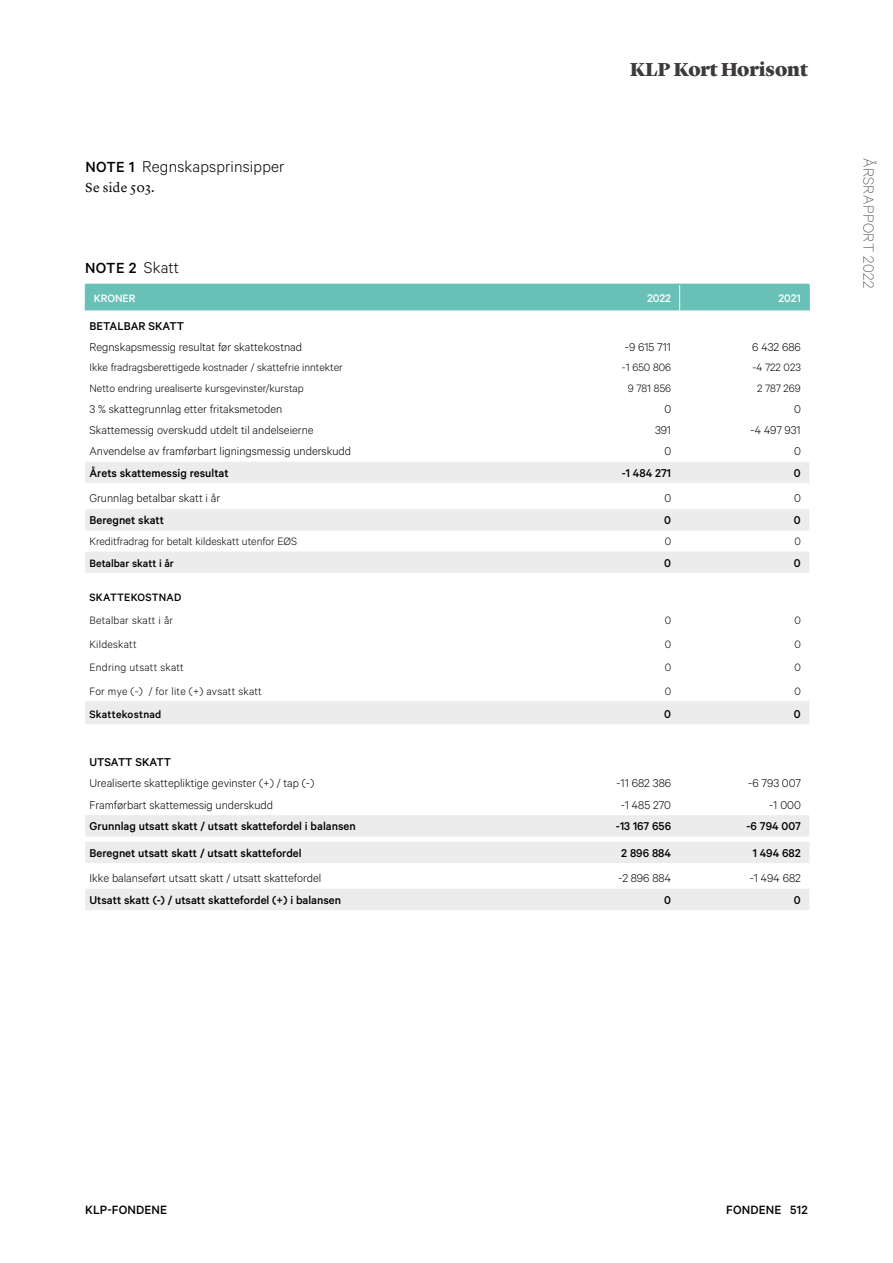
<style>
.page{position:relative;width:893px;height:1263px;background:#fff}
.page>*{position:absolute;margin:0;border:0;box-sizing:border-box;transform-origin:0 0}
.t1{font:900 19.5px "Lyon Display";letter-spacing:-.005em;color:#3d3a39}
.t2{font:300 17.55px "Calibre";letter-spacing:.01em;color:#000}
.t3{font:100 16.5px "Calibre";letter-spacing:.025em;color:#3d3a39}
.t4{font:500 16.5px "Calibre";color:#000}
.t5{font:500 13.5px "Calibre";letter-spacing:.01em;color:#000}
.t6{font:13.5px "Lyon Text";letter-spacing:.015em;color:#000}
.t7{font:300 12.75px "Calibre";color:#000}
.t8{font:500 12.75px "Calibre";color:#000}
.t9{font:500 12.45px "Calibre";color:#fff}
.t10{font:300 12px "Calibre";color:#000}
.t11{font:300 12px "Calibre";letter-spacing:.02em;color:#000}
.t12{font:500 12px "Calibre";letter-spacing:.015em;color:#000}
.t13{font:500 12px "Calibre";color:#fff}
.s1{font-weight:500;font-size:16.5px}
.s2{font-weight:300;font-size:17.55px}
</style>
<div class="page">
<svg style="left:85px;top:462px;width:724px;height:448px"></svg>
<div style="left:85px;top:284px;width:725px;height:26px;background:#68c0b6"></div>
<h2 class="t2" style="left:85px;top:156px;width:201px"><span class="s1">NOTE 1</span> Regnskapsprinsipper</h2>
<p class="t6" style="left:85px;top:177px;width:71px">Se side 503.</p>
<h1 class="t1" style="left:630px;top:55px;width:179px">KLP Kort Horisont</h1>
<p class="t4" style="left:85px;top:258px;width:95px">NOTE 2 <span class="s2">Skatt</span></p>
<p class="t13" style="left:94px;top:292px;width:43px">KRONER</p>
<p class="t9" style="left:647px;top:291px;width:26px">2022</p>
<p class="t9" style="left:778px;top:291px;width:24px">2021</p>
<p class="t8" style="left:90px;top:318px;width:96px">BETALBAR SKATT</p>
<p class="t7" style="left:90px;top:339px;width:214px">Regnskapsmessig resultat før skattekostnad</p>
<p class="t7" style="left:625px;top:339px;width:48px">-9 615 711</p>
<p class="t7" style="left:752px;top:339px;width:50px">6 432 686</p>
<p class="t10" style="left:90px;top:361px;width:255px">Ikke fradragsberettigede kostnader / skattefrie inntekter</p>
<p class="t10" style="left:622px;top:361px;width:51px">-1 650 806</p>
<p class="t10" style="left:752px;top:361px;width:50px">-4 722 023</p>
<p class="t10" style="left:90px;top:381px;width:216px">Netto endring urealiserte kursgevinster/kurstap</p>
<p class="t10" style="left:628px;top:381px;width:45px">9 781 856</p>
<p class="t10" style="left:757px;top:381px;width:45px">2 787 269</p>
<p class="t7" style="left:90px;top:401px;width:194px">3 % skattegrunnlag etter fritaksmetoden</p>
<p class="t7" style="left:664px;top:401px;width:8px">0</p>
<p class="t7" style="left:794px;top:401px;width:8px">0</p>
<p class="t7" style="left:90px;top:422px;width:226px">Skattemessig overskudd utdelt til andelseierne</p>
<p class="t7" style="left:655px;top:422px;width:18px">391</p>
<p class="t7" style="left:751px;top:422px;width:52px">-4 497 931</p>
<p class="t7" style="left:90px;top:443px;width:263px">Anvendelse av framførbart ligningsmessig underskudd</p>
<p class="t7" style="left:664px;top:443px;width:8px">0</p>
<p class="t7" style="left:794px;top:443px;width:8px">0</p>
<p class="t8" style="left:90px;top:465px;width:141px">Årets skattemessig resultat</p>
<p class="t8" style="left:622px;top:465px;width:51px">-1 484 271</p>
<p class="t8" style="left:794px;top:465px;width:8px">0</p>
<p class="t7" style="left:90px;top:491px;width:132px">Grunnlag betalbar skatt i år</p>
<p class="t7" style="left:664px;top:491px;width:8px">0</p>
<p class="t7" style="left:794px;top:491px;width:8px">0</p>
<p class="t8" style="left:90px;top:513px;width:76px">Beregnet skatt</p>
<p class="t8" style="left:664px;top:513px;width:8px">0</p>
<p class="t8" style="left:794px;top:513px;width:8px">0</p>
<p class="t10" style="left:90px;top:534px;width:209px">Kreditfradrag for betalt kildeskatt utenfor EØS</p>
<p class="t10" style="left:665px;top:534px;width:8px">0</p>
<p class="t10" style="left:794px;top:534px;width:8px">0</p>
<p class="t12" style="left:90px;top:556px;width:86px">Betalbar skatt i år</p>
<p class="t8" style="left:664px;top:555px;width:8px">0</p>
<p class="t8" style="left:794px;top:555px;width:8px">0</p>
<p class="t12" style="left:90px;top:590px;width:93px">SKATTEKOSTNAD</p>
<p class="t11" style="left:90px;top:614px;width:85px">Betalbar skatt i år</p>
<p class="t10" style="left:665px;top:614px;width:8px">0</p>
<p class="t10" style="left:794px;top:614px;width:8px">0</p>
<p class="t11" style="left:90px;top:637px;width:49px">Kildeskatt</p>
<p class="t10" style="left:665px;top:637px;width:8px">0</p>
<p class="t10" style="left:794px;top:637px;width:8px">0</p>
<p class="t11" style="left:90px;top:660px;width:96px">Endring utsatt skatt</p>
<p class="t10" style="left:665px;top:660px;width:8px">0</p>
<p class="t10" style="left:794px;top:660px;width:8px">0</p>
<p class="t11" style="left:90px;top:684px;width:174px">For mye (-) / for lite (+) avsatt skatt</p>
<p class="t10" style="left:665px;top:684px;width:8px">0</p>
<p class="t10" style="left:794px;top:684px;width:8px">0</p>
<p class="t12" style="left:90px;top:707px;width:73px">Skattekostnad</p>
<p class="t8" style="left:664px;top:706px;width:8px">0</p>
<p class="t8" style="left:794px;top:706px;width:8px">0</p>
<p class="t8" style="left:90px;top:755px;width:83px">UTSATT SKATT</p>
<p class="t7" style="left:90px;top:776px;width:226px">Urealiserte skattepliktige gevinster (+) / tap (-)</p>
<p class="t7" style="left:616px;top:776px;width:56px">-11 682 386</p>
<p class="t7" style="left:748px;top:776px;width:54px">-6 793 007</p>
<p class="t7" style="left:90px;top:797px;width:185px">Framførbart skattemessig underskudd</p>
<p class="t7" style="left:621px;top:797px;width:52px">-1 485 270</p>
<p class="t7" style="left:769px;top:797px;width:33px">-1 000</p>
<p class="t8" style="left:90px;top:819px;width:268px">Grunnlag utsatt skatt / utsatt skattefordel i balansen</p>
<p class="t8" style="left:616px;top:819px;width:57px">-13 167 656</p>
<p class="t8" style="left:746px;top:819px;width:56px">-6 794 007</p>
<p class="t8" style="left:90px;top:845px;width:214px">Beregnet utsatt skatt / utsatt skattefordel</p>
<p class="t8" style="left:621px;top:845px;width:51px">2 896 884</p>
<p class="t8" style="left:753px;top:845px;width:50px">1 494 682</p>
<p class="t7" style="left:90px;top:870px;width:233px">Ikke balanseført utsatt skatt / utsatt skattefordel</p>
<p class="t7" style="left:618px;top:870px;width:54px">-2 896 884</p>
<p class="t7" style="left:750px;top:870px;width:53px">-1 494 682</p>
<p class="t8" style="left:90px;top:892px;width:253px">Utsatt skatt (-) / utsatt skattefordel (+) i balansen</p>
<p class="t8" style="left:664px;top:892px;width:8px">0</p>
<p class="t8" style="left:794px;top:892px;width:8px">0</p>
<p class="t3" style="left:878px;top:158px;width:132px;rotate:90deg">ÅRSRAPPORT 2022</p>
<p class="t5" style="left:85px;top:1201px;width:84px">KLP-FONDENE</p>
<p class="t5" style="left:726px;top:1201px;width:83px">FONDENE 512</p>
</div>
